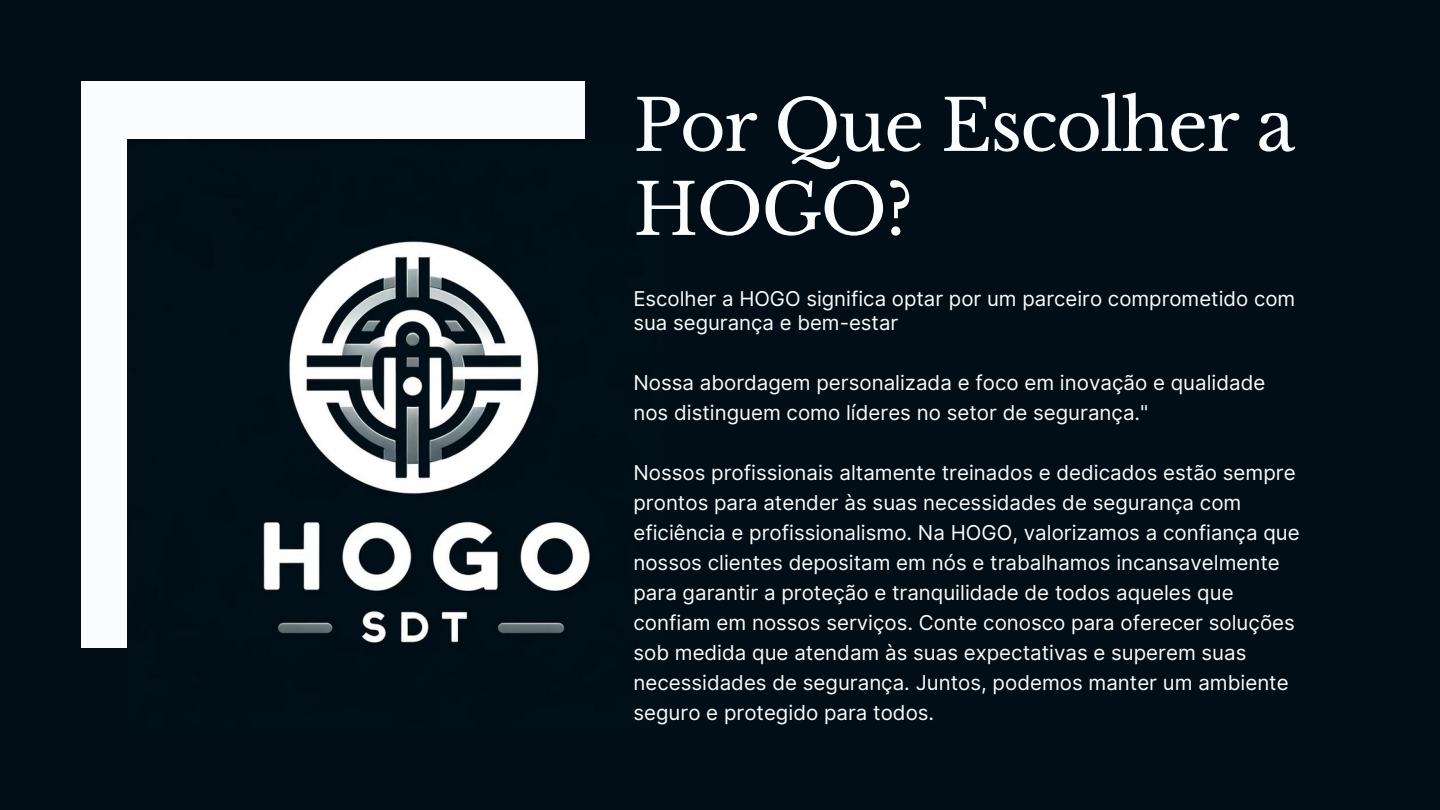
<style>
.page{position:relative;width:1440px;height:810px;background:#010e17}
.page>*{position:absolute;margin:0;border:0;box-sizing:border-box;transform-origin:0 0}
.t1{font:70.3px/84px "Libre Baskerville";letter-spacing:-.025em;color:#fafcfd}
.t2{font:20.5px/30px "Inter";color:#fafcfd}
.t3{font:20.4px/24px "Inter";color:#fafcfd}
</style>
<div class="page">
<div style="left:81px;top:81px;width:504px;height:567px;background:#fafcfd"></div>
<img style="left:127px;top:140px;width:464px;height:508px">
<h1 class="t1" style="left:633px;top:84px;width:663px">Por Que Escolher a<br>HOGO?</h1>
<p class="t3" style="left:633px;top:287px;width:663px">Escolher a HOGO significa optar por um parceiro comprometido com sua segurança e bem-estar</p>
<p class="t2" style="left:633px;top:367px;width:633px">Nossa abordagem personalizada e foco em inovação e qualidade nos distinguem como líderes no setor de segurança."</p>
<p class="t2" style="left:633px;top:457px;width:668px">Nossos profissionais altamente treinados e dedicados estão sempre prontos para atender às suas necessidades de segurança com eficiência e profissionalismo. Na HOGO, valorizamos a confiança que nossos clientes depositam em nós e trabalhamos incansavelmente para garantir a proteção e tranquilidade de todos aqueles que confiam em nossos serviços. Conte conosco para oferecer soluções sob medida que atendam às suas expectativas e superem suas necessidades de segurança. Juntos, podemos manter um ambiente seguro e protegido para todos.</p>
</div>
